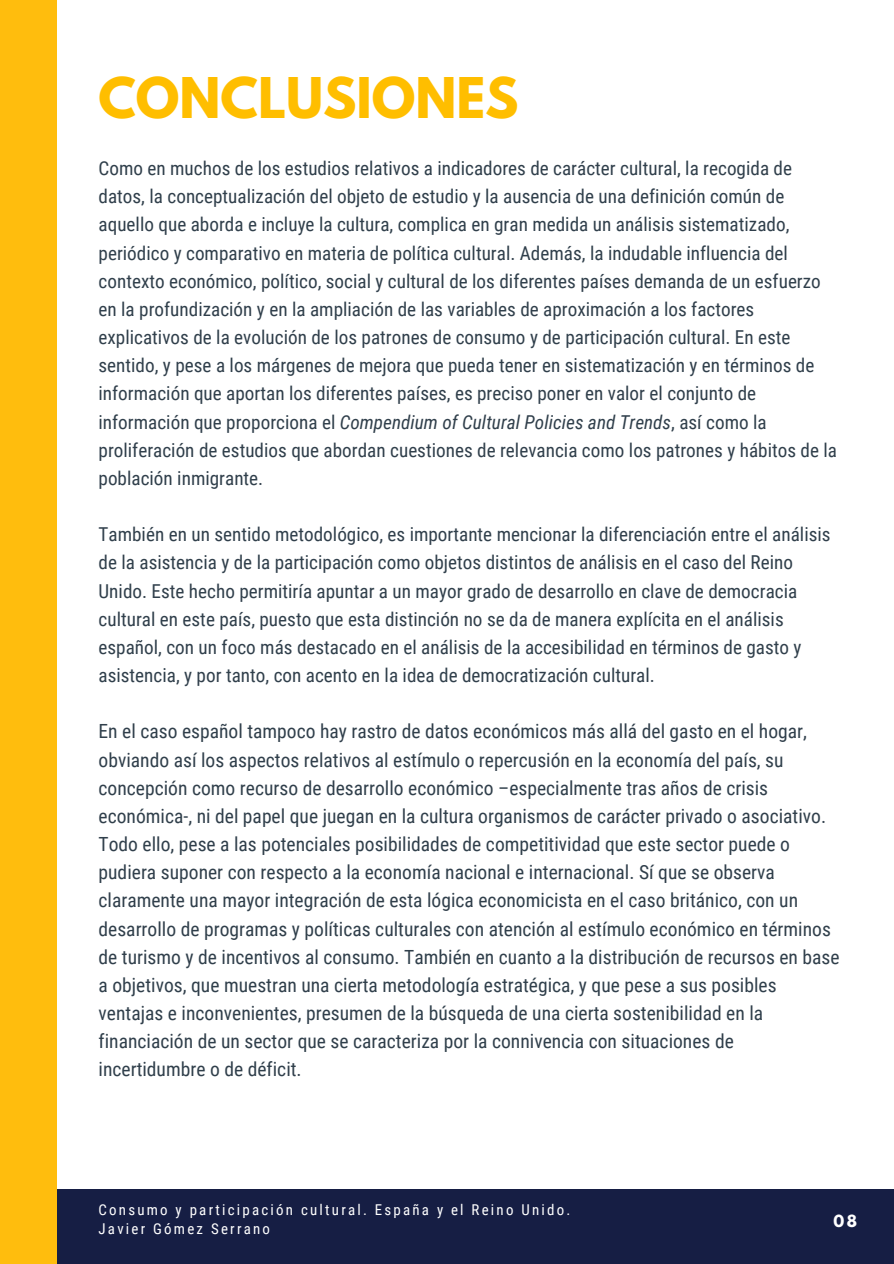
<style>
.page{position:relative;width:894px;height:1264px;background:#fff}
.page>*{position:absolute;margin:0;border:0;box-sizing:border-box;transform-origin:0 0}
.t1{font:700 49.65px "League Spartan";color:#ffbe00}
.t2{font:19.5px/28.2px "Roboto Condensed";color:#303f4b}
.t3{font:19.2px/28.2px "Roboto Condensed";color:#303f4b}
.t4{font:14.85px/19.2px "Roboto Condensed";letter-spacing:.15em;color:#fff}
.t5{font:700 14.85px "League Spartan";color:#fff}
.s1{font-style:italic}
</style>
<div class="page">
<div style="left:51px;top:1189px;width:842px;height:74px;background:#161e44"></div>
<div style="left:0;top:0;width:56px;height:1263px;background:#ffbd0d"></div>
<h1 class="t1" style="left:98px;top:73px;width:421px">CONCLUSIONES</h1>
<p class="t3" style="left:98px;top:154px;width:739px">Como en muchos de los estudios relativos a indicadores de carácter cultural, la recogida de datos, la conceptualización del objeto de estudio y la ausencia de una definición común de aquello que aborda e incluye la cultura, complica en gran medida un análisis sistematizado, periódico y comparativo en materia de política cultural. Además, la indudable influencia del contexto económico, político, social y cultural de los diferentes países demanda de un esfuerzo en la profundización y en la ampliación de las variables de aproximación a los factores explicativos de la evolución de los patrones de consumo y de participación cultural. En este sentido, y pese a los márgenes de mejora que pueda tener en sistematización y en términos de información que aportan los diferentes países, es preciso poner en valor el conjunto de información que proporciona el <span class="s1">Compendium of Cultural Policies and Trends</span>, así como la proliferación de estudios que abordan cuestiones de relevancia como los patrones y hábitos de la población inmigrante.</p>
<p class="t3" style="left:98px;top:520px;width:733px">También en un sentido metodológico, es importante mencionar la diferenciación entre el análisis de la asistencia y de la participación como objetos distintos de análisis en el caso del Reino Unido. Este hecho permitiría apuntar a un mayor grado de desarrollo en clave de democracia cultural en este país, puesto que esta distinción no se da de manera explícita en el análisis español, con un foco más destacado en el análisis de la accesibilidad en términos de gasto y asistencia, y por tanto, con acento en la idea de democratización cultural.</p>
<p class="t2" style="left:98px;top:717px;width:742px">En el caso español tampoco hay rastro de datos económicos más allá del gasto en el hogar, obviando así los aspectos relativos al estímulo o repercusión en la economía del país, su concepción como recurso de desarrollo económico –especialmente tras años de crisis económica-, ni del papel que juegan en la cultura organismos de carácter privado o asociativo.<br>Todo ello, pese a las potenciales posibilidades de competitividad que este sector puede o pudiera suponer con respecto a la economía nacional e internacional. Sí que se observa claramente una mayor integración de esta lógica economicista en el caso británico, con un desarrollo de programas y políticas culturales con atención al estímulo económico en términos de turismo y de incentivos al consumo. También en cuanto a la distribución de recursos en base a objetivos, que muestran una cierta metodología estratégica, y que pese a sus posibles ventajas e inconvenientes, presumen de la búsqueda de una cierta sostenibilidad en la financiación de un sector que se caracteriza por la connivencia con situaciones de incertidumbre o de déficit.</p>
<p class="t4" style="left:98px;top:1200px;width:473px">Consumo y participación cultural. España y el Reino Unido.<br>Javier Gómez Serrano</p>
<p class="t5" style="left:833px;top:1213px;width:25px">08</p>
</div>
